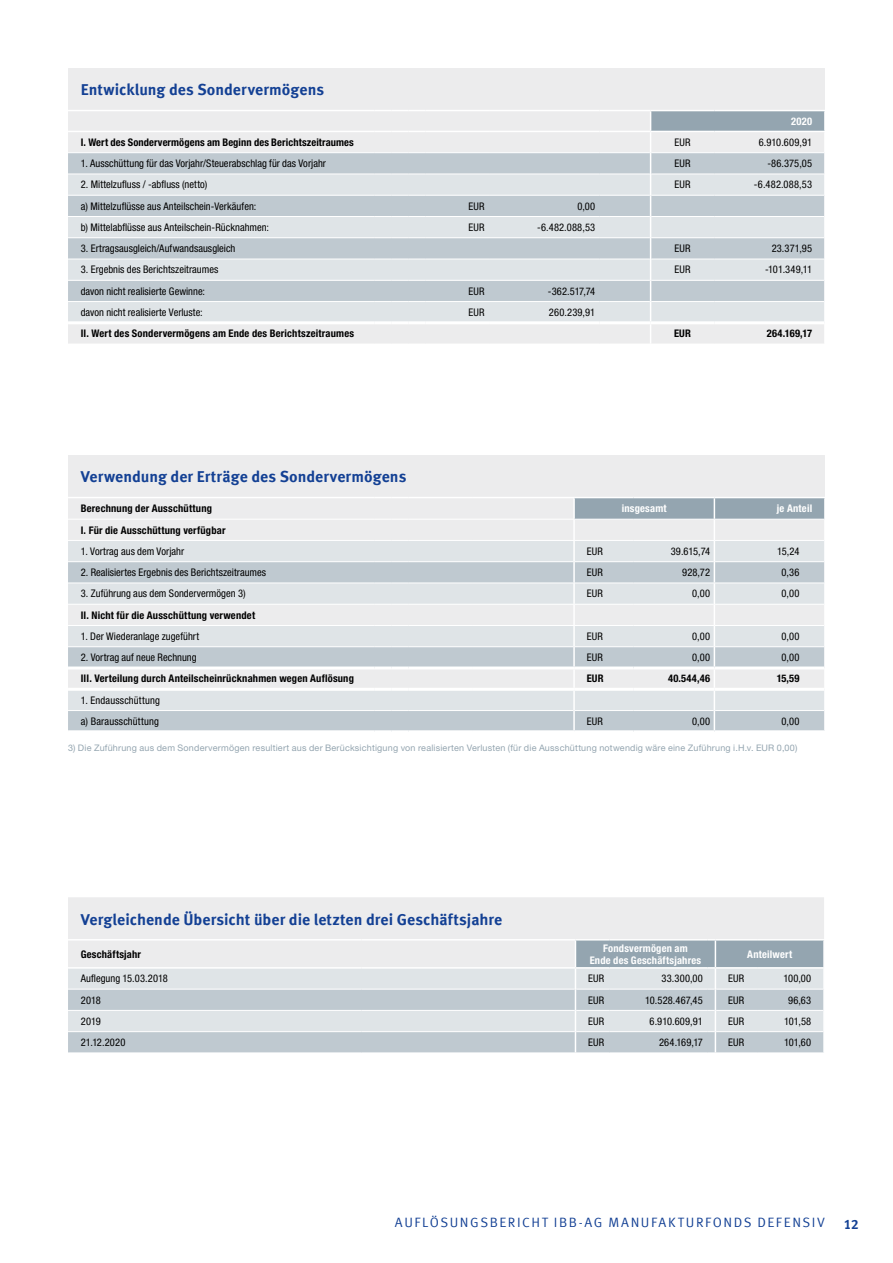
<style>
.page{position:relative;width:893px;height:1263px;background:#fff}
.page>*{position:absolute;margin:0;border:0;box-sizing:border-box;transform-origin:0 0}
.t1{font:700 15.75px "Meta Offc Pro";color:#134094}
.t2{font:13.5px "Meta Offc Pro Norm";letter-spacing:.115em;color:#134094}
.t3{font:700 13.5px "Meta Offc Pro";color:#134094}
.t4{font:condensed 10.5px/21.3px "Helvetica Neue LTW1 G";letter-spacing:.005em;color:#000}
.t5{font:700 condensed 10.5px "Helvetica Neue LTW1 G";letter-spacing:.02em;color:#000}
.t6{font:700 condensed 10.5px/11.7px "Helvetica Neue LTW1 G";letter-spacing:.02em;color:#fff;text-align:center}
.t7{font:9px "Helvetica Neue LTW1 G";letter-spacing:.025em;color:#94a5b0}
</style>
<div class="page">
<div style="left:68px;top:68px;width:757px;height:42px;background:#ececed"></div>
<svg style="left:68px;top:110px;width:757px;height:234px;background:#d7dce0"></svg>
<hr style="left:68px;top:321px;width:306px;height:3px;background:#fff">
<hr style="left:374px;top:321px;width:17px;height:3px;background:#fff">
<hr style="left:391px;top:321px;width:17px;height:3px;background:#fff">
<hr style="left:408px;top:321px;width:17px;height:3px;background:#fff">
<hr style="left:425px;top:321px;width:64px;height:3px;background:#fff">
<hr style="left:489px;top:321px;width:111px;height:3px;background:#fff">
<hr style="left:600px;top:321px;width:51px;height:3px;background:#fff">
<hr style="left:651px;top:321px;width:63px;height:3px;background:#fff">
<hr style="left:714px;top:321px;width:110px;height:3px;background:#fff">
<div style="left:68px;top:897px;width:756px;height:70px;background:#ececed"></div>
<div style="left:68px;top:969px;width:507px;height:20px;background:#dfe4e7"></div>
<svg style="left:68px;top:990px;width:507px;height:62px;background:#c9d2d7"></svg>
<hr style="left:68px;top:1010px;width:293px;height:1px;background:#fff">
<hr style="left:361px;top:1010px;width:214px;height:1px;background:#fff">
<hr style="left:68px;top:1031px;width:293px;height:1px;background:#fff">
<hr style="left:361px;top:1031px;width:214px;height:1px;background:#fff">
<hr style="left:68px;top:939px;width:293px;height:1px;background:#fff">
<hr style="left:361px;top:939px;width:214px;height:1px;background:#fff">
<svg style="left:575px;top:939px;width:249px;height:114px;background:#c4cdd3"></svg>
<div style="left:68px;top:455px;width:757px;height:42px;background:#ececed"></div>
<svg style="left:68px;top:497px;width:757px;height:233px;background:#dadfe3"></svg>
<hr style="left:408px;top:625px;width:64px;height:1px;background:#fff">
<hr style="left:472px;top:625px;width:102px;height:1px;background:#fff">
<hr style="left:574px;top:625px;width:60px;height:1px;background:#fff">
<h1 class="t1" style="left:81px;top:78px;width:245px">Entwicklung des Sondervermögens</h1>
<p class="t6" style="left:791px;top:115px;width:23px">2020</p>
<p class="t5" style="left:81px;top:136px;width:275px">I. Wert des Sondervermögens am Beginn des Berichtszeitraumes</p>
<p class="t4" style="left:674px;top:132px;width:18px">EUR</p>
<p class="t4" style="left:759px;top:132px;width:55px">6.910.609,91</p>
<p class="t4" style="left:81px;top:153px;width:247px">1. Ausschüttung für das Vorjahr/Steuerabschlag für das Vorjahr</p>
<p class="t4" style="left:674px;top:153px;width:18px">EUR</p>
<p class="t4" style="left:767px;top:153px;width:46px">-86.375,05</p>
<p class="t4" style="left:81px;top:174px;width:128px">2. Mittelzufluss / -abfluss (netto)</p>
<p class="t4" style="left:674px;top:174px;width:18px">EUR</p>
<p class="t4" style="left:754px;top:174px;width:60px">-6.482.088,53</p>
<p class="t4" style="left:81px;top:195px;width:177px">a) Mittelzuflüsse aus Anteilschein-Verkäufen:</p>
<p class="t4" style="left:469px;top:195px;width:18px">EUR</p>
<p class="t4" style="left:577px;top:195px;width:19px">0,00</p>
<p class="t4" style="left:81px;top:217px;width:190px">b) Mittelabflüsse aus Anteilschein-Rücknahmen:</p>
<p class="t4" style="left:469px;top:217px;width:18px">EUR</p>
<p class="t4" style="left:537px;top:217px;width:60px">-6.482.088,53</p>
<p class="t4" style="left:81px;top:238px;width:156px">3. Ertragsausgleich/Aufwandsausgleich</p>
<p class="t4" style="left:674px;top:238px;width:18px">EUR</p>
<p class="t4" style="left:772px;top:238px;width:42px">23.371,95</p>
<p class="t4" style="left:81px;top:259px;width:139px">3. Ergebnis des Berichtszeitraumes</p>
<p class="t4" style="left:674px;top:259px;width:18px">EUR</p>
<p class="t4" style="left:765px;top:259px;width:48px">-101.349,11</p>
<p class="t4" style="left:81px;top:280px;width:126px">davon nicht realisierte Gewinne:</p>
<p class="t4" style="left:469px;top:280px;width:18px">EUR</p>
<p class="t4" style="left:548px;top:280px;width:49px">-362.517,74</p>
<p class="t4" style="left:81px;top:302px;width:124px">davon nicht realisierte Verluste:</p>
<p class="t4" style="left:469px;top:302px;width:18px">EUR</p>
<p class="t4" style="left:549px;top:302px;width:48px">260.239,91</p>
<p class="t5" style="left:81px;top:327px;width:275px">II. Wert des Sondervermögens am Ende des Berichtszeitraumes</p>
<p class="t5" style="left:674px;top:327px;width:18px">EUR</p>
<p class="t5" style="left:767px;top:327px;width:47px">264.169,17</p>
<h1 class="t1" style="left:81px;top:464px;width:327px">Verwendung der Erträge des Sondervermögens</h1>
<p class="t5" style="left:81px;top:502px;width:133px">Berechnung der Ausschüttung</p>
<p class="t6" style="left:622px;top:503px;width:46px">insgesamt</p>
<p class="t6" style="left:777px;top:503px;width:37px">je Anteil</p>
<p class="t5" style="left:81px;top:523px;width:146px">I. Für die Ausschüttung verfügbar</p>
<p class="t4" style="left:81px;top:540px;width:105px">1. Vortrag aus dem Vorjahr</p>
<p class="t4" style="left:587px;top:540px;width:18px">EUR</p>
<p class="t4" style="left:671px;top:540px;width:41px">39.615,74</p>
<p class="t4" style="left:777px;top:540px;width:24px">15,24</p>
<p class="t4" style="left:81px;top:562px;width:187px">2. Realisiertes Ergebnis des Berichtszeitraumes</p>
<p class="t4" style="left:587px;top:562px;width:18px">EUR</p>
<p class="t4" style="left:682px;top:562px;width:30px">928,72</p>
<p class="t4" style="left:781px;top:562px;width:19px">0,36</p>
<p class="t4" style="left:81px;top:583px;width:166px">3. Zuführung aus dem Sondervermögen 3)</p>
<p class="t4" style="left:587px;top:583px;width:18px">EUR</p>
<p class="t4" style="left:692px;top:583px;width:19px">0,00</p>
<p class="t4" style="left:781px;top:583px;width:19px">0,00</p>
<p class="t5" style="left:81px;top:609px;width:176px">II. Nicht für die Ausschüttung verwendet</p>
<p class="t4" style="left:81px;top:626px;width:120px">1. Der Wiederanlage zugeführt</p>
<p class="t4" style="left:587px;top:626px;width:18px">EUR</p>
<p class="t4" style="left:692px;top:626px;width:19px">0,00</p>
<p class="t4" style="left:781px;top:626px;width:19px">0,00</p>
<p class="t4" style="left:81px;top:647px;width:117px">2. Vortrag auf neue Rechnung</p>
<p class="t4" style="left:587px;top:647px;width:18px">EUR</p>
<p class="t4" style="left:692px;top:647px;width:19px">0,00</p>
<p class="t4" style="left:781px;top:647px;width:19px">0,00</p>
<p class="t5" style="left:81px;top:672px;width:275px">III. Verteilung durch Anteilscheinrücknahmen wegen Auflösung</p>
<p class="t5" style="left:587px;top:672px;width:18px">EUR</p>
<p class="t5" style="left:668px;top:672px;width:43px">40.544,46</p>
<p class="t5" style="left:777px;top:672px;width:24px">15,59</p>
<p class="t4" style="left:81px;top:689px;width:81px">1. Endausschüttung a) Barausschüttung</p>
<p class="t4" style="left:587px;top:711px;width:18px">EUR</p>
<p class="t4" style="left:692px;top:711px;width:19px">0,00</p>
<p class="t4" style="left:781px;top:711px;width:19px">0,00</p>
<p class="t7" style="left:68px;top:742px;width:731px">3) Die Zuführung aus dem Sondervermögen resultiert aus der Berücksichtigung von realisierten Verlusten (für die Ausschüttung notwendig wäre eine Zuführung i.H.v. EUR 0,00)</p>
<h1 class="t1" style="left:81px;top:907px;width:423px">Vergleichende Übersicht über die letzten drei Geschäftsjahre</h1>
<p class="t5" style="left:81px;top:948px;width:62px">Geschäftsjahr</p>
<p class="t6" style="left:590px;top:942px;width:113px">Fondsvermögen am<br>Ende des Geschäftsjahres</p>
<p class="t6" style="left:747px;top:948px;width:46px">Anteilwert</p>
<p class="t4" style="left:81px;top:968px;width:89px">Auflegung 15.03.2018</p>
<p class="t4" style="left:588px;top:968px;width:18px">EUR</p>
<p class="t4" style="left:661px;top:968px;width:43px">33.300,00</p>
<p class="t4" style="left:728px;top:968px;width:18px">EUR</p>
<p class="t4" style="left:783px;top:968px;width:29px">100,00</p>
<p class="t4" style="left:81px;top:989px;width:21px">2018</p>
<p class="t4" style="left:588px;top:989px;width:18px">EUR</p>
<p class="t4" style="left:645px;top:989px;width:59px">10.528.467,45</p>
<p class="t4" style="left:728px;top:989px;width:18px">EUR</p>
<p class="t4" style="left:788px;top:989px;width:25px">96,63</p>
<p class="t4" style="left:81px;top:1010px;width:21px">2019</p>
<p class="t4" style="left:588px;top:1010px;width:18px">EUR</p>
<p class="t4" style="left:650px;top:1010px;width:55px">6.910.609,91</p>
<p class="t4" style="left:728px;top:1010px;width:18px">EUR</p>
<p class="t4" style="left:784px;top:1010px;width:29px">101,58</p>
<p class="t4" style="left:81px;top:1032px;width:46px">21.12.2020</p>
<p class="t4" style="left:588px;top:1032px;width:18px">EUR</p>
<p class="t4" style="left:659px;top:1032px;width:45px">264.169,17</p>
<p class="t4" style="left:728px;top:1032px;width:18px">EUR</p>
<p class="t4" style="left:784px;top:1032px;width:29px">101,60</p>
<p class="t2" style="left:395px;top:1211px;width:237px">AUFLÖSUNGSBERICHT IBB-AG MANUFAKTURFONDS</p>
<p class="t2" style="left:757px;top:1211px;width:9px">DEFENSI</p>
<p class="t2" style="left:817px;top:1211px;width:9px">V</p>
<p class="t3" style="left:844px;top:1214px;width:17px">12</p>
</div>
